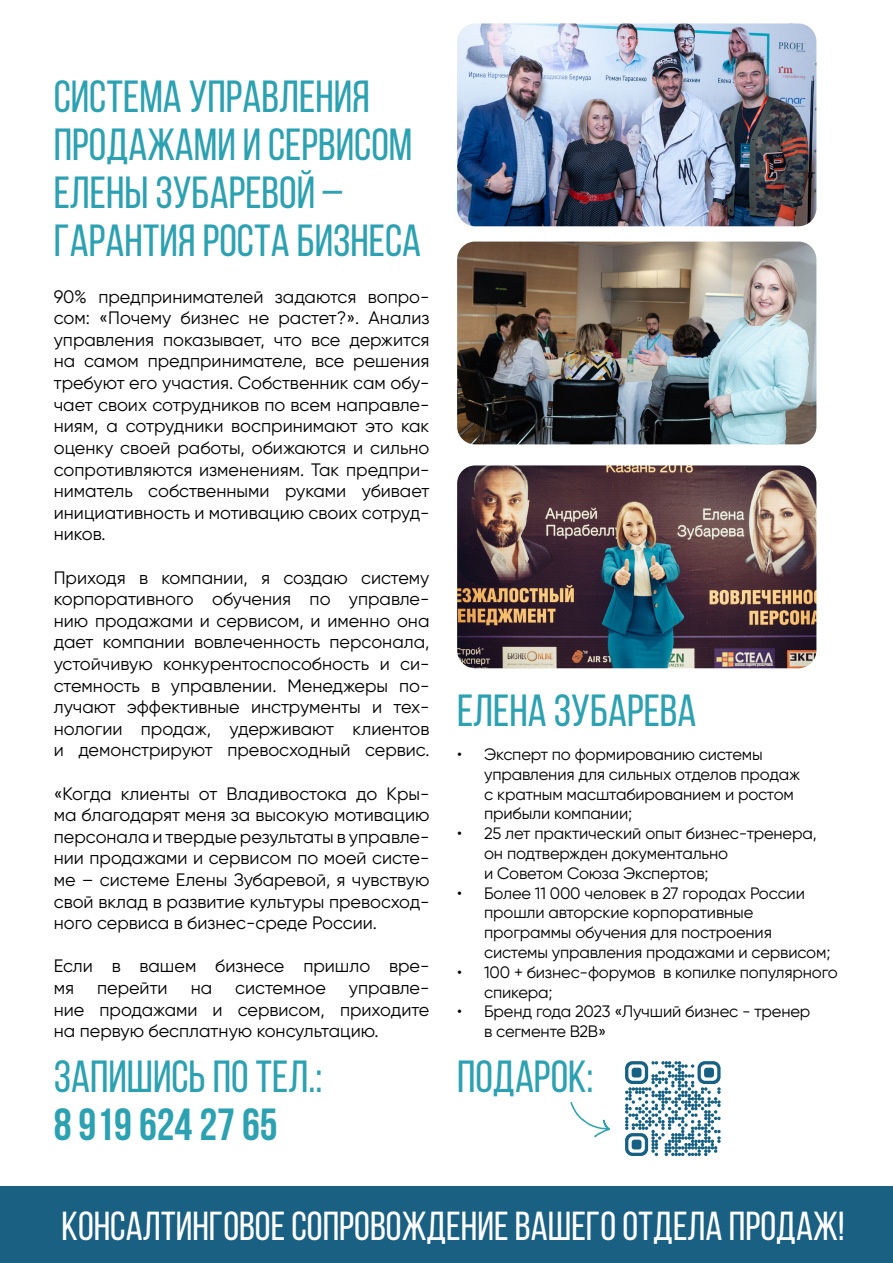
<style>
.page{position:relative;width:893px;height:1263px;background:#fff}
.page>*{position:absolute;margin:0;border:0;box-sizing:border-box;transform-origin:0 0}
.t1{font:45px/48px "Bebas Neue";color:#2ca1b1}
.t2{font:700 45px "Bebas Neue";color:#2ca1b1}
.t3{font:40.5px "Bebas Neue";color:#fff}
.t4{font:18px/21.6px "Gilroy";color:#000;text-align:justify}
.t5{font:16.5px/19.8px "Gilroy";letter-spacing:-.01em;color:#000}
</style>
<div class="page">
<img style="left:457px;top:242px;width:359px;height:202px">
<img style="left:457px;top:465px;width:359px;height:203px">
<img style="left:457px;top:23px;width:359px;height:203px">
<div style="left:0;top:1186px;width:893px;height:77px;background:#196083"></div>
<svg style="left:570px;top:1061px;width:151px;height:95px"></svg>
<p class="t1" style="left:54px;top:72px;width:369px">СИСТЕМА УПРАВЛЕНИЯ<br>ПРОДАЖАМИ И СЕРВИСОМ<br>ЕЛЕНЫ ЗУБАРЕВОЙ –<br>ГАРАНТИЯ РОСТА БИЗНЕСА</p>
<p class="t4" style="left:54px;top:285px;width:377px">90% предпринимателей задаются вопро&shy;сом: «Почему бизнес не растет?». Анализ управления показывает, что все держится на самом предпринимателе, все решения требуют его участия. Собственник сам обу&shy;чает своих сотрудников по всем направле&shy;ниям, а сотрудники воспринимают это как оценку своей работы, обижаются и сильно сопротивляются изменениям. Так предпри&shy;ниматель собственными руками убивает инициативность и мотивацию своих сотруд&shy;ников.</p>
<p class="t4" style="left:54px;top:566px;width:377px">Приходя в компании, я создаю систему корпоративного обучения по управле&shy;нию продажами и сервисом, и именно она дает компании вовлеченность персонала, устойчивую конкурентоспособность и си&shy;стемность в управлении. Менеджеры по&shy;лучают эффективные инструменты и тех&shy;нологии продаж, удерживают клиентов и демонстрируют превосходный сервис.</p>
<p class="t4" style="left:54px;top:782px;width:377px">«Когда клиенты от Владивостока до Кры&shy;ма благодарят меня за высокую мотивацию персонала и твердые результаты в управле&shy;нии продажами и сервисом по моей систе&shy;ме – системе Елены Зубаревой, я чувствую свой вклад в развитие культуры превосход&shy;ного сервиса в бизнес-среде России.</p>
<p class="t4" style="left:54px;top:955px;width:377px">Если в вашем бизнесе пришло вре&shy;мя</p>
<p class="t4" style="left:97px;top:977px;width:72px">перейти</p>
<p class="t4" style="left:191px;top:977px;width:23px">на</p>
<p class="t4" style="left:235px;top:977px;width:92px">системное</p>
<p class="t4" style="left:54px;top:977px;width:377px;text-indent:295px">управле&shy;ние продажами и сервисом, приходите на первую бесплатную консультацию.</p>
<p class="t1" style="left:54px;top:1052px;width:270px">Запишись по тел.:</p>
<p class="t2" style="left:54px;top:1100px;width:225px">8 919 624 27 65</p>
<p class="t1" style="left:457px;top:686px;width:241px">ЕЛЕНА ЗУБАРЕВА</p>
<p class="t5" style="left:484px;top:744px;width:318px;text-indent:-27px">• Эксперт по формированию системы управления для сильных отделов продаж с кратным масштабированием и ростом прибыли компании;</p>
<p class="t5" style="left:484px;top:823px;width:334px;text-indent:-27px">• 25 лет практический опыт бизнес-тренера, он подтвержден документально<br>и Советом Союза Экспертов;</p>
<p class="t5" style="left:484px;top:883px;width:348px;text-indent:-27px">• Более 11 000 человек в 27 городах России прошли авторские корпоративные программы обучения для построения системы управления продажами и сервисом;</p>
<p class="t5" style="left:484px;top:962px;width:355px;text-indent:-27px">• 100 + бизнес-форумов в копилке популярного спикера;</p>
<p class="t5" style="left:484px;top:1001px;width:328px;text-indent:-27px">• Бренд года 2023 «Лучший бизнес - тренер в сегменте B2B»</p>
<p class="t1" style="left:457px;top:1052px;width:138px">ПОДАРОК:</p>
<p class="t3" style="left:61px;top:1204px;width:784px">КОНСАЛТИНГОВОЕ СОПРОВОЖДЕНИЕ ВАШЕГО ОТДЕЛА ПРОДАЖ!</p>
</div>
